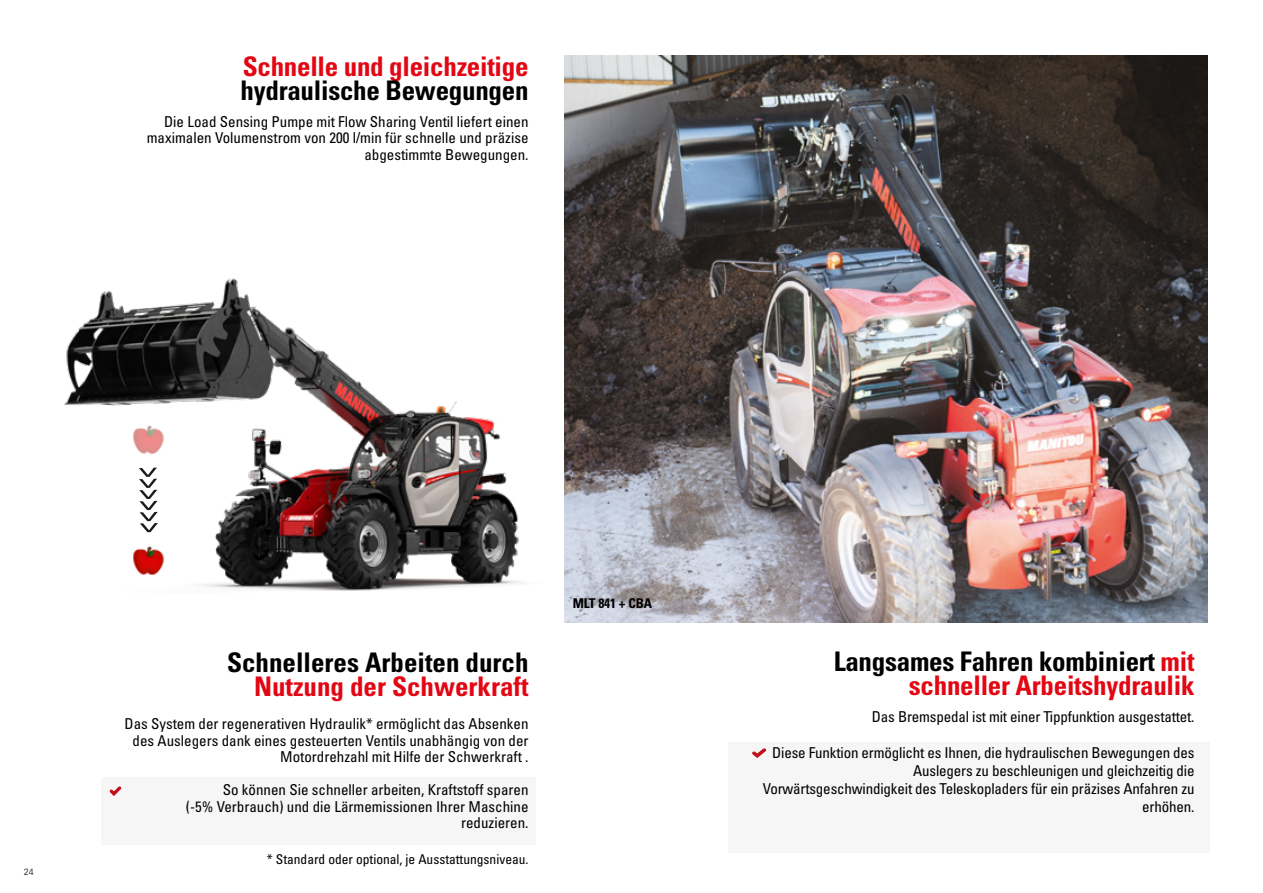
<style>
.page{position:relative;width:1263px;height:893px;background:#fff}
.page>*{position:absolute;margin:0;border:0;box-sizing:border-box;transform-origin:0 0}
.t1{font:27px/24px "Univers LTCYR 67 Bold Cond";letter-spacing:-.01em;color:#e30613;text-align:right}
.t2{font:27px "Univers LTCYR 67 Bold Cond";color:#000}
.t3{font:condensed 15px/16.5px "Univers LTCYR 57";color:#000;text-align:right}
.t4{font:condensed 13.5px "Univers LTCYR 57";color:#000}
.t5{font:13.5px "Univers LTCYR 67 Bold Cond";letter-spacing:-.01em;color:#000}
.t6{font:300 9px "Univers LTCYR 45";color:#000}
.s1{color:#000}
</style>
<div class="page">
<img style="left:64px;top:278px;width:457px;height:313px">
<img style="left:132px;top:423px;width:33px;height:33px">
<img style="left:132px;top:544px;width:33px;height:34px">
<svg style="left:139px;top:468px;width:19px;height:64px"></svg>
<img style="left:564px;top:56px;width:644px;height:566px">
<div style="left:729px;top:742px;width:481px;height:111px;background:#f6f6f6"></div>
<svg style="left:752px;top:748px;width:15px;height:10px"></svg>
<div style="left:101px;top:777px;width:435px;height:67px;background:#f6f6f6"></div>
<svg style="left:109px;top:786px;width:13px;height:10px"></svg>
<h1 class="t1" style="left:243px;top:54px;width:287px">Schnelle und gleichzeitige</h1>
<h1 class="t2" style="left:240px;top:73px;width:290px">hydraulische Bewegungen</h1>
<p class="t3" style="left:147px;top:113px;width:383px">Die Load Sensing Pumpe mit Flow Sharing Ventil liefert einen maximalen Volumenstrom von 200 l/min für schnelle und präzise abgestimmte Bewegungen.</p>
<p class="t6" style="left:24px;top:866px;width:12px">24</p>
<h1 class="t2" style="left:227px;top:646px;width:303px">Schnelleres Arbeiten durch</h1>
<h1 class="t1" style="left:254px;top:674px;width:276px">Nutzung der Schwerkraft</h1>
<p class="t3" style="left:124px;top:715px;width:406px">Das System der regenerativen Hydraulik* ermöglicht das Absenken des Auslegers dank eines gesteuerten Ventils unabhängig von der<br>Motordrehzahl mit Hilfe der Schwerkraft .</p>
<p class="t3" style="left:186px;top:781px;width:344px">So können Sie schneller arbeiten, Kraftstoff sparen<br>(-5% Verbrauch) und die Lärmemissionen Ihrer Maschine reduzieren.</p>
<p class="t4" style="left:267px;top:851px;width:263px">* Standard oder optional, je Ausstattungsniveau.</p>
<p class="t5" style="left:573px;top:595px;width:81px">MLT 841 + CBA</p>
<h1 class="t1" style="left:834px;top:649px;width:362px"><span class="s1">Langsames Fahren kombiniert</span> mit schneller Arbeitshydraulik</h1>
<p class="t3" style="left:872px;top:708px;width:324px">Das Bremspedal ist mit einer Tippfunktion ausgestattet.</p>
<p class="t3" style="left:763px;top:743px;width:433px;line-height:18px">Diese Funktion ermöglicht es Ihnen, die hydraulischen Bewegungen des Auslegers zu beschleunigen und gleichzeitig die Vorwärtsgeschwindigkeit des Teleskopladers für ein präzises Anfahren zu erhöhen.</p>
</div>
